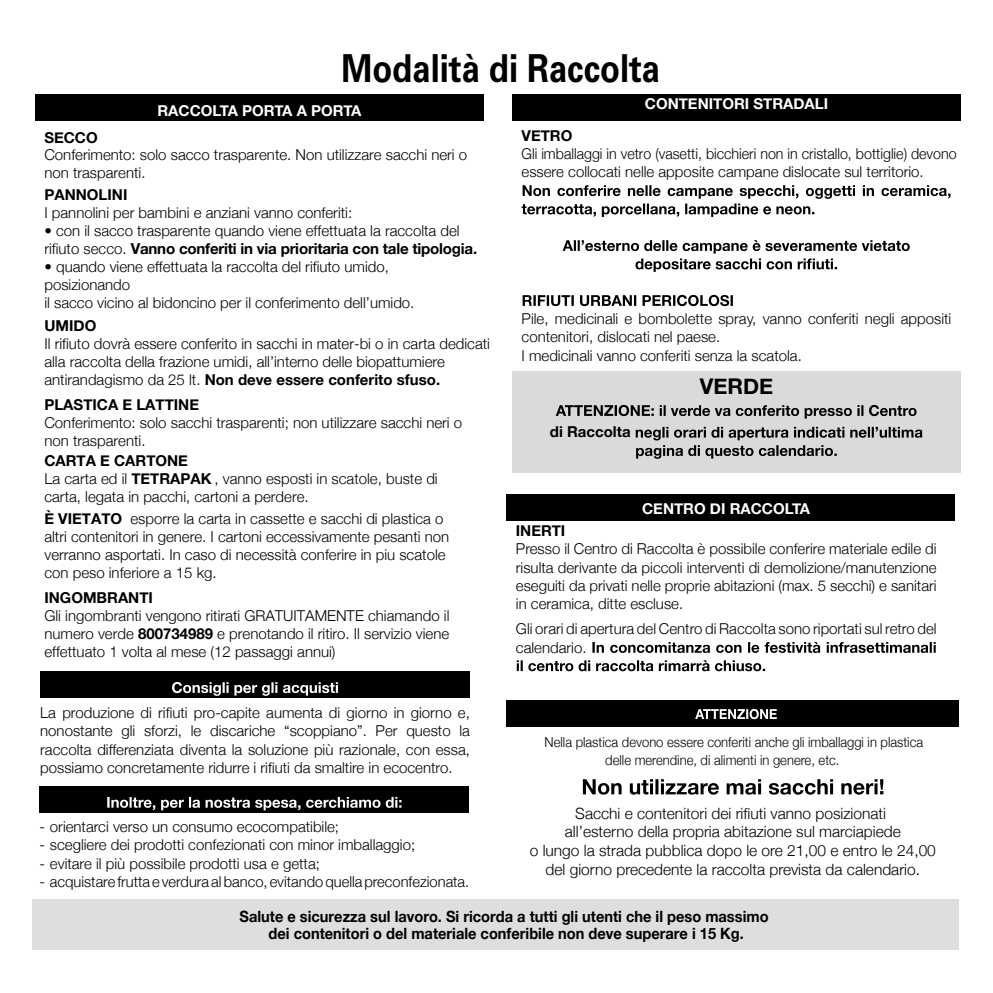
<style>
.page{position:relative;width:993px;height:993px;background:#fff}
.page>*{position:absolute;margin:0;border:0;box-sizing:border-box;transform-origin:0 0}
.t1{font:700 38.5px "Univers LT Std";color:#000;scale:.85 1}
.t2{font:700 21.7px "Helvetica Neue";color:#000}
.t3{font:300 15.58px/18.7px "Helvetica Neue";color:#000;text-align:center}
.t4{font:700 15.58px/17.5px "Helvetica Neue";color:#000;text-align:center;scale:.94 1}
.t5{font:300 15.05px/18px "Helvetica Neue";color:#000}
.t6{font:300 15.05px/18.4px "Helvetica Neue";color:#000;scale:.95 1}
.t7{font:700 15.05px "Helvetica Neue";color:#000}
.t8{font:700 15.05px "Helvetica Neue";color:#fff}
.t9{font:300 13.83px/17.3px "Helvetica Neue";color:#000;scale:.94 1}
.s1{font-weight:700}
</style>
<div class="page">
<div style="left:506px;top:699px;width:452px;height:27px;background:#000"></div>
<div style="left:32px;top:898px;width:926px;height:51px;background:#dedede"></div>
<svg style="left:695px;top:708px;width:81px;height:11px"></svg>
<svg style="left:582px;top:779px;width:301px;height:15px"></svg>
<div style="left:512px;top:371px;width:448px;height:101px;background:#dadada"></div>
<div style="left:512px;top:94px;width:448px;height:27px;background:#000"></div>
<div style="left:35px;top:94px;width:448px;height:27px;background:#000"></div>
<div style="left:40px;top:671px;width:430px;height:26px;background:#000"></div>
<div style="left:39px;top:785px;width:430px;height:27px;background:#000"></div>
<svg style="left:172px;top:681px;width:166px;height:14px"></svg>
<svg style="left:521px;top:185px;width:429px;height:32px"></svg>
<svg style="left:562px;top:240px;width:347px;height:32px"></svg>
<svg style="left:522px;top:295px;width:210px;height:11px"></svg>
<svg style="left:555px;top:405px;width:361px;height:13px"></svg>
<svg style="left:635px;top:426px;width:287px;height:32px"></svg>
<svg style="left:107px;top:797px;width:294px;height:13px"></svg>
<div style="left:506px;top:494px;width:448px;height:26px;background:#000"></div>
<svg style="left:592px;top:641px;width:343px;height:11px"></svg>
<svg style="left:516px;top:660px;width:248px;height:11px"></svg>
<h1 class="t1" style="left:341px;top:46px;width:376px">Modalità di Raccolta</h1>
<p class="t8" style="left:157px;top:101px;width:205px">RACCOLTA PORTA A PORTA</p>
<p class="t7" style="left:44px;top:128px;width:55px">SECCO</p>
<p class="t5" style="left:44px;top:146px;width:424px">Conferimento: solo sacco trasparente. Non utilizzare sacchi neri o non trasparenti.</p>
<p class="t7" style="left:44px;top:185px;width:84px">PANNOLINI</p>
<p class="t5" style="left:44px;top:203px;width:309px">I pannolini per bambini e anziani vanno conferiti:</p>
<p class="t5" style="left:44px;top:221px;width:434px">• con il sacco trasparente quando viene effettuata la raccolta del rifiuto secco. <span class="s1">Vanno conferiti in via prioritaria con tale tipologia.</span></p>
<p class="t5" style="left:44px;top:257px;width:371px">• quando viene effettuata la raccolta del rifiuto umido, posizionando<br>il sacco vicino al bidoncino per il conferimento dell’umido.</p>
<p class="t5" style="left:44px;top:334px;width:447px">Il rifiuto dovrà essere conferito in sacchi in mater-bi o in carta dedicati alla raccolta della frazione umidi, all’interno delle biopattumiere antirandagismo da 25 lt. <span class="s1">Non deve essere conferito sfuso.</span></p>
<p class="t7" style="left:44px;top:316px;width:53px">UMIDO</p>
<p class="t7" style="left:44px;top:395px;width:156px">PLASTICA E LATTINE</p>
<p class="t5" style="left:44px;top:413px;width:419px">Conferimento: solo sacchi trasparenti; non utilizzare sacchi neri o non trasparenti.</p>
<p class="t5" style="left:44px;top:451px;width:394px"><span class="s1">CARTA E CARTONE<br></span>La carta ed il <span class="s1">TETRAPAK</span> , vanno esposti in scatole, buste di carta, legata in pacchi, cartoni a perdere.</p>
<p class="t5" style="left:44px;top:509px;width:406px"><span class="s1">È VIETATO</span> esporre la carta in cassette e sacchi di plastica o altri contenitori in genere. I cartoni eccessivamente pesanti non verranno asportati. In caso di necessità conferire in piu scatole con peso inferiore a 15 kg.</p>
<p class="t7" style="left:44px;top:588px;width:110px">INGOMBRANTI</p>
<p class="t5" style="left:44px;top:606px;width:406px;text-align:justify">Gli ingombranti vengono ritirati GRATUITAMENTE chiamando il numero verde <span class="s1">800734989</span> e prenotando il ritiro. Il servizio viene effettuato 1 volta al mese (12 passaggi annui)</p>
<p class="t8" style="left:644px;top:94px;width:185px">CONTENITORI STRADALI</p>
<p class="t7" style="left:521px;top:126px;width:52px">VETRO</p>
<p class="t6" style="left:521px;top:144px;width:459px">Gli imballaggi in vetro (vasetti, bicchieri non in cristallo, bottiglie) devono essere collocati nelle apposite campane dislocate sul territorio.</p>
<p class="t5" style="left:521px;top:309px;width:431px">Pile, medicinali e bombolette spray, vanno conferiti negli appositi contenitori, dislocati nel paese.<br>I medicinali vanno conferiti senza la scatola.</p>
<h2 class="t2" style="left:699px;top:373px;width:75px">VERDE</h2>
<p class="t7" style="left:549px;top:422px;width:82px">di Raccolta</p>
<p class="t8" style="left:642px;top:499px;width:169px">CENTRO DI RACCOLTA</p>
<p class="t7" style="left:515px;top:521px;width:51px">INERTI</p>
<p class="t5" style="left:515px;top:539px;width:422px;text-align:justify">Presso il Centro di Raccolta è possibile conferire materiale edile di risulta derivante da piccoli interventi di demolizione/manutenzione eseguiti da privati nelle proprie abitazioni (max. 5 secchi) e sanitari in ceramica, ditte escluse.</p>
<p class="t5" style="left:515px;top:619px;width:422px">Gli orari di apertura del Centro di Raccolta sono riportati sul retro del calendario.</p>
<p class="t5" style="left:40px;top:703px;width:431px;text-align:justify">La produzione di rifiuti pro-capite aumenta di giorno in giorno e, nonostante gli sforzi, le discariche “scoppiano”. Per questo la raccolta differenziata diventa la soluzione più razionale, con essa, possiamo concretamente ridurre i rifiuti da smaltire in ecocentro.</p>
<p class="t9" style="left:605px;top:733px;width:339px;text-indent:-61px">Nella plastica devono essere conferiti anche gli imballaggi in plastica delle merendine, di alimenti in genere, etc.</p>
<p class="t3" style="left:529px;top:803px;width:407px">Sacchi e contenitori dei rifiuti vanno posizionati<br>all’esterno della propria abitazione sul marciapiede<br>o lungo la strada pubblica dopo le ore 21,00 e entro le 24,00 del giorno precedente la raccolta prevista da calendario.</p>
<p class="t4" style="left:239px;top:906px;width:564px">Salute e sicurezza sul lavoro. Si ricorda a tutti gli utenti che il peso massimo dei contenitori o del materiale conferibile non deve superare i 15 Kg.</p>
<p class="t5" style="left:39px;top:816px;width:301px">- orientarci verso un consumo ecocompatibile;</p>
<p class="t5" style="left:39px;top:835px;width:377px">- scegliere dei prodotti confezionati con minor imballaggio;</p>
<p class="t5" style="left:39px;top:853px;width:282px">- evitare il più possibile prodotti usa e getta;</p>
<p class="t5" style="left:39px;top:871px;width:431px">- acquistare frutta e verdura albanco, evitandoquellapreconfezionata.</p>
</div>
